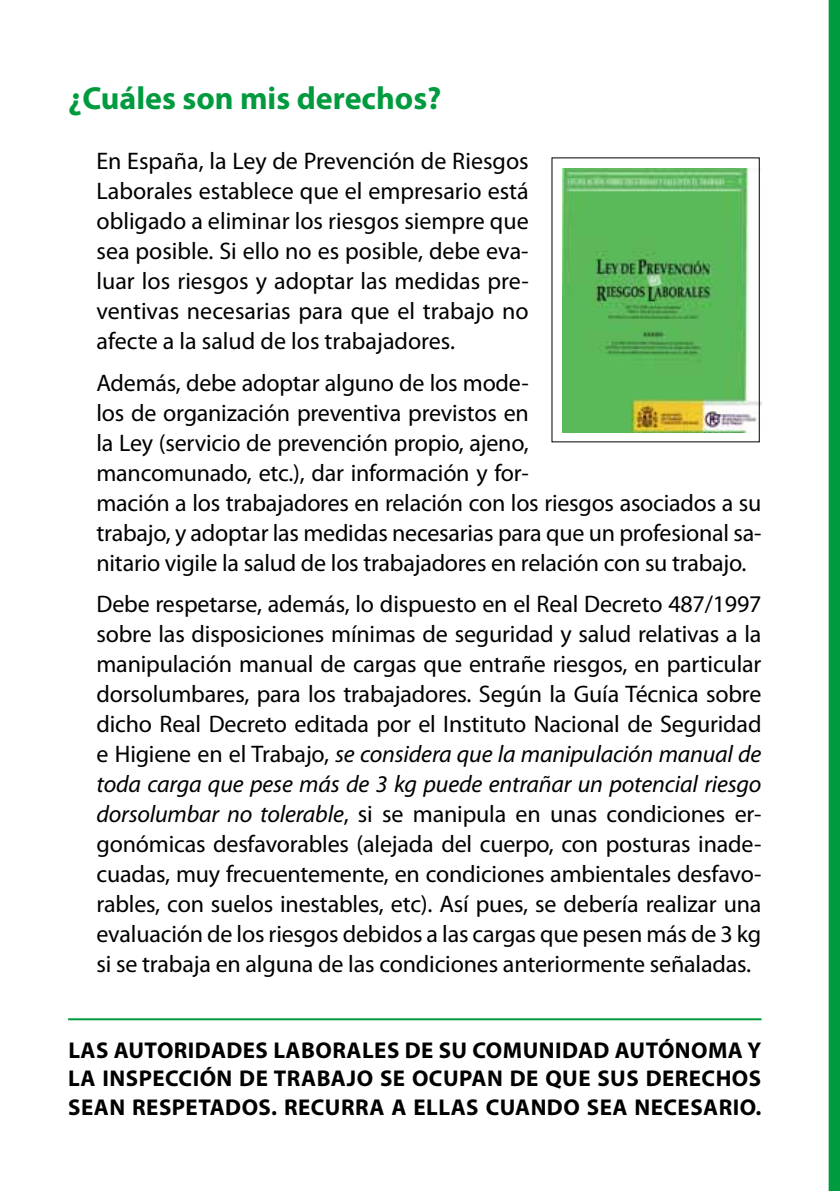
<style>
.page{position:relative;width:840px;height:1191px;background:#fff}
.page>*{position:absolute;margin:0;border:0;box-sizing:border-box;transform-origin:0 0}
.t1{font:700 32px "Myriad Pro";color:#009b3e}
.t2{font:24px/30px "Myriad Pro";letter-spacing:-.01em;color:#000;text-align:justify}
.t3{font:700 23px/28.6px "Myriad Pro";letter-spacing:.02em;color:#000;text-align:justify}
.s1{font-style:italic}
</style>
<div class="page">
<svg style="left:828px;top:0;width:11px;height:1191px;background:#0ea049"></svg>
<img style="left:562px;top:169px;width:199px;height:263px">
<hr style="left:68px;top:1018px;width:693px;height:2px;background:#009b3e">
<p class="t1" style="left:68px;top:77px;width:374px">¿CUÁLES SON MIS DERECHOS?</p>
<p class="t2" style="left:96px;top:146px;width:433px">En España, la Ley de Prevención de Riesgos Laborales establece que el empresario está obligado a eliminar los riesgos siempre que sea posible. Si ello no es posible, debe eva&shy;luar los riesgos y adoptar las medidas pre&shy;ventivas necesarias para que el trabajo no afecte a la salud de los trabajadores.</p>
<p class="t2" style="left:96px;top:367px;width:666px;text-align:left">Además, debe adoptar alguno de los mode-<br>los de organización preventiva previstos en<br>la Ley (servicio de prevención propio, ajeno,<br>mancomunado, etc.), dar información y for-<br>mación a los trabajadores en relación con los riesgos asociados a su trabajo, y adoptar las medidas necesarias para que un profesional sa&shy;nitario vigile la salud de los trabajadores en relación con su trabajo.</p>
<p class="t2" style="left:96px;top:588px;width:666px">Debe respetarse, además, lo dispuesto en el Real Decreto 487/1997 sobre las disposiciones mínimas de seguridad y salud relativas a la manipulación manual de cargas que entrañe riesgos, en particular dorsolumbares, para los trabajadores. Según la Guía Técnica sobre dicho Real Decreto editada por el Instituto Nacional de Seguridad e Higiene en el Trabajo, <span class="s1">se considera que la manipulación manual de toda carga que pese más de 3 kg puede entrañar un potencial riesgo dorsolumbar no tolerable</span>, si se manipula en unas condiciones er&shy;gonómicas desfavorables (alejada del cuerpo, con posturas inade&shy;cuadas, muy frecuentemente, en condiciones ambientales desfavo&shy;rables, con suelos inestables, etc). Así pues, se debería realizar una evaluación de los riesgos debidos a las cargas que pesen más de 3 kg si se trabaja en alguna de las condiciones anteriormente señaladas.</p>
<p class="t3" style="left:68px;top:1034px;width:694px">LAS AUTORIDADES LABORALES DE SU COMUNIDAD AUTÓNOMA Y LA INSPECCIÓN DE TRABAJO SE OCUPAN DE QUE SUS DERECHOS SEAN RESPETADOS. RECURRA A ELLAS CUANDO SEA NECESARIO.</p>
</div>
